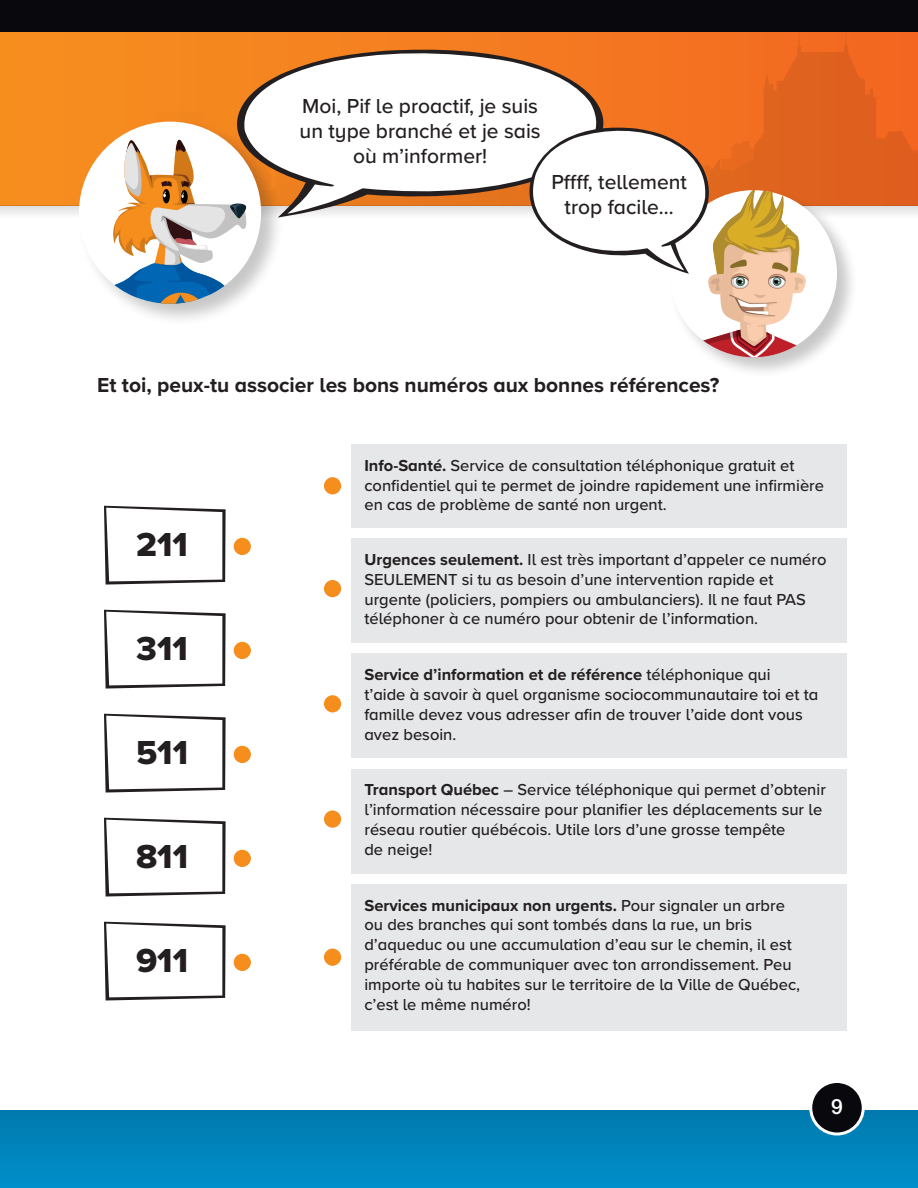
<style>
.page{position:relative;width:918px;height:1188px;background:#fff}
.page>*{position:absolute;margin:0;border:0;box-sizing:border-box;transform-origin:0 0}
.t1{font:34.5px "Proxima Nova A Extrabld";color:#231f20}
.t2{font:500 21px/25.2px "Proxima Nova A";color:#231f20;text-align:center}
.t3{font:700 21px "Proxima Nova A";color:#231f20}
.t4{font:500 21px "Helvetica Neue";color:#fff}
.t5{font:500 16.5px/19.8px "Proxima Nova A";color:#231f20}
.s1{font-weight:700}
</style>
<div class="page">
<svg style="left:0;top:32px;width:514px;height:173px;background:#f5891e"></svg>
<svg style="left:514px;top:32px;width:404px;height:173px;background:#eb681f"></svg>
<div style="left:0;top:1110px;width:918px;height:78px;background:linear-gradient(to right,#0084bc,#0185bd)"></div>
<div style="left:811px;top:1082px;width:52px;height:52px;background:#08080d;border-radius:50%"></div>
<div style="left:809px;top:1080px;width:56px;height:56px;border:3px solid #fff;border-radius:50%"></div>
<div style="left:0;top:0;width:918px;height:32px;background:#08080d"></div>
<svg style="left:0;top:205px;width:918px;height:9px"></svg>
<div style="left:668px;top:188px;width:190px;height:191px;background:#231f20;opacity:.25"></div>
<svg style="left:237px;top:50px;width:366px;height:16px"></svg>
<svg style="left:79px;top:66px;width:749px;height:291px"></svg>
<div style="left:351px;top:444px;width:495px;height:83px;background:#e6e7e9"></div>
<div style="left:351px;top:538px;width:495px;height:105px;background:#e6e7e9"></div>
<div style="left:351px;top:654px;width:495px;height:104px;background:#e6e7e9"></div>
<div style="left:351px;top:769px;width:495px;height:104px;background:#e6e7e9"></div>
<div style="left:351px;top:884px;width:495px;height:146px;background:#e6e7e9"></div>
<svg style="left:104px;top:506px;width:122px;height:79px"></svg>
<svg style="left:104px;top:610px;width:122px;height:79px"></svg>
<svg style="left:104px;top:714px;width:122px;height:79px"></svg>
<svg style="left:104px;top:818px;width:122px;height:79px"></svg>
<svg style="left:104px;top:922px;width:122px;height:79px"></svg>
<div style="left:234px;top:538px;width:17px;height:17px;background:#f68e1e;border-radius:50%"></div>
<div style="left:324px;top:477px;width:17px;height:17px;background:#f68e1e;border-radius:50%"></div>
<div style="left:324px;top:580px;width:17px;height:17px;background:#f68e1e;border-radius:50%"></div>
<div style="left:324px;top:695px;width:17px;height:17px;background:#f68e1e;border-radius:50%"></div>
<div style="left:324px;top:810px;width:17px;height:18px;background:#f68e1e;border-radius:50%"></div>
<div style="left:324px;top:949px;width:17px;height:17px;background:#f68e1e;border-radius:50%"></div>
<div style="left:234px;top:642px;width:17px;height:17px;background:#f68e1e;border-radius:50%"></div>
<div style="left:234px;top:746px;width:17px;height:17px;background:#f68e1e;border-radius:50%"></div>
<div style="left:234px;top:850px;width:17px;height:17px;background:#f68e1e;border-radius:50%"></div>
<div style="left:234px;top:954px;width:17px;height:17px;background:#f68e1e;border-radius:50%"></div>
<p class="t2" style="left:300px;top:92px;width:243px">Moi, Pif le proactif, je suis un type branché et je sais où m’informer!</p>
<p class="t2" style="left:551px;top:169px;width:137px">Pffff, tellement trop facile…</p>
<p class="t3" style="left:97px;top:369px;width:624px">Et toi, peux-tu associer les bons numéros aux bonnes références?</p>
<h1 class="t1" style="left:136px;top:519px;width:53px">211</h1>
<h1 class="t1" style="left:136px;top:623px;width:53px">311</h1>
<h1 class="t1" style="left:136px;top:727px;width:54px">511</h1>
<h1 class="t1" style="left:136px;top:831px;width:54px">811</h1>
<h1 class="t1" style="left:136px;top:935px;width:54px">911</h1>
<p class="t5" style="left:364px;top:455px;width:461px"><span class="s1">Info-Santé.</span> Service de consultation téléphonique gratuit et confidentiel qui te permet de joindre rapidement une infirmière en cas de problème de santé non urgent.</p>
<p class="t5" style="left:364px;top:549px;width:464px"><span class="s1">Urgences seulement.</span> Il est très important d’appeler ce numéro SEULEMENT si tu as besoin d’une intervention rapide et urgente (policiers, pompiers ou ambulanciers). Il ne faut PAS téléphoner à ce numéro pour obtenir de l’information.</p>
<p class="t5" style="left:364px;top:664px;width:455px"><span class="s1">Service d’information et de référence</span> téléphonique qui<br>t’aide à savoir à quel organisme sociocommunautaire toi et ta famille devez vous adresser afin de trouver l’aide dont vous avez besoin.</p>
<p class="t5" style="left:364px;top:779px;width:463px"><span class="s1">Transport Québec</span> – Service téléphonique qui permet d’obtenir l’information nécessaire pour planifier les déplacements sur le réseau routier québécois. Utile lors d’une grosse tempête<br>de neige!</p>
<p class="t5" style="left:364px;top:895px;width:437px"><span class="s1">Services municipaux non urgents.</span> Pour signaler un arbre ou des branches qui sont tombés dans la rue, un bris d’aqueduc ou une accumulation d’eau sur le chemin, il est préférable de communiquer avec ton arrondissement. Peu importe où tu habites sur le territoire de la Ville de Québec, c’est le même numéro!</p>
<p class="t4" style="left:831px;top:1094px;width:13px">9</p>
</div>
